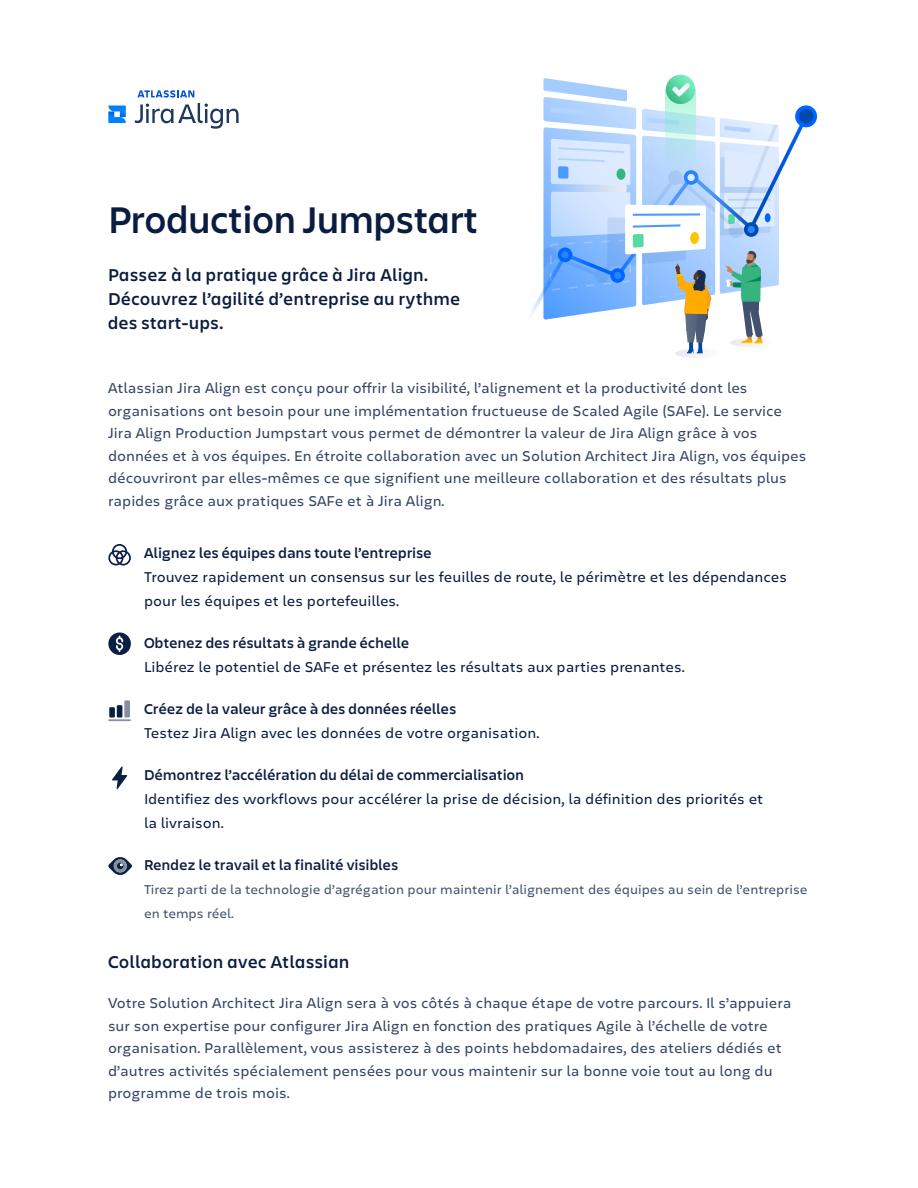
<style>
.page{position:relative;width:918px;height:1188px;background:#fff}
.page>*{position:absolute;margin:0;border:0;box-sizing:border-box;transform-origin:0 0}
.H1__26_32pt{font:600 39px "Charlie Display";letter-spacing:.01em;color:#0a1d40}
.Body_Oversize__13{font:600 18px/24px "Charlie Display";letter-spacing:.04em;color:#0a1d40}
.H4_12_15pt_SA5pt{font:600 18px "Charlie Display";letter-spacing:.04em;color:#091e42}
.Body__Primary_10_14p{font:15px/22.5px "Charlie Text";color:#344563}
.Icon_T_Body_SH__10{font:15px/24px "Charlie Text";color:#0a1d40}
.Icon_T_SH__10_16pt{font:600 15px "Charlie Display";letter-spacing:.03em;color:#0a1d40}
.Icon_T_Body_SH___l{font:15px "Charlie Text";color:#0a1d40}
.Icon_T_Body_SH___l-2{font:13.5px/24px "Charlie Text";color:#42526e}
</style>
<div class="page">
<svg style="left:108px;top:106px;width:18px;height:17px"></svg>
<svg style="left:135px;top:90px;width:104px;height:39px"></svg>
<svg style="left:666px;top:75px;width:29px;height:29px"></svg>
<svg style="left:531px;top:78px;width:286px;height:280px"></svg>
<svg style="left:112px;top:766px;width:15px;height:23px"></svg>
<div style="left:109px;top:707px;width:6px;height:11px;background:#0a1f42"></div>
<div style="left:117px;top:705px;width:5px;height:13px;background:#0a1f42"></div>
<div style="left:124px;top:700px;width:6px;height:18px;background:#858fa1"></div>
<hr style="left:108px;top:719px;width:23px;height:2px;background:#858fa1">
<svg style="left:108px;top:544px;width:23px;height:22px"></svg>
<svg style="left:108px;top:632px;width:23px;height:23px"></svg>
<svg style="left:108px;top:857px;width:24px;height:18px"></svg>
<p class="H1__26_32pt" style="left:108px;top:192px;width:372px">Production Jumpstart</p>
<p class="Body_Oversize__13" style="left:108px;top:262px;width:353px">Passez à la pratique grâce à Jira Align.<br>Découvrez l’agilité d’entreprise au rythme des start-ups.</p>
<p class="Body__Primary_10_14p" style="left:108px;top:376px;width:700px">Atlassian Jira Align est conçu pour offrir la visibilité, l’alignement et la productivité dont les organisations ont besoin pour une implémentation fructueuse de Scaled Agile (SAFe). Le service Jira Align Production Jumpstart vous permet de démontrer la valeur de Jira Align grâce à vos données et à vos équipes. En étroite collaboration avec un Solution Architect Jira Align, vos équipes découvriront par elles-mêmes ce que signifient une meilleure collaboration et des résultats plus rapides grâce aux pratiques SAFe et à Jira Align.</p>
<p class="Icon_T_SH__10_16pt" style="left:144px;top:542px;width:289px">Alignez les équipes dans toute l’entreprise</p>
<p class="Icon_T_Body_SH__10" style="left:144px;top:564px;width:645px">Trouvez rapidement un consensus sur les feuilles de route, le périmètre et les dépendances pour les équipes et les portefeuilles.</p>
<p class="Icon_T_SH__10_16pt" style="left:144px;top:632px;width:267px">Obtenez des résultats à grande échelle</p>
<p class="Icon_T_Body_SH__10" style="left:144px;top:654px;width:542px">Libérez le potentiel de SAFe et présentez les résultats aux parties prenantes.</p>
<p class="Icon_T_SH__10_16pt" style="left:144px;top:698px;width:314px">Créez de la valeur grâce à des données réelles</p>
<p class="Icon_T_Body_SH___l" style="left:144px;top:722px;width:397px">Testez Jira Align avec les données de votre organisation.</p>
<p class="Icon_T_SH__10_16pt" style="left:144px;top:764px;width:381px">Démontrez l’accélération du délai de commercialisation</p>
<p class="Icon_T_Body_SH__10" style="left:144px;top:786px;width:621px">Identifiez des workflows pour accélérer la prise de décision, la définition des priorités et la livraison.</p>
<p class="Icon_T_SH__10_16pt" style="left:144px;top:854px;width:256px">Rendez le travail et la finalité visibles</p>
<p class="Icon_T_Body_SH___l-2" style="left:144px;top:877px;width:665px">Tirez parti de la technologie d’agrégation pour maintenir l’alignement des équipes au sein de l’entreprise en temps réel.</p>
<p class="H4_12_15pt_SA5pt" style="left:108px;top:949px;width:243px">Collaboration avec Atlassian</p>
<p class="Body__Primary_10_14p" style="left:108px;top:991px;width:685px">Votre Solution Architect Jira Align sera à vos côtés à chaque étape de votre parcours. Il s’appuiera sur son expertise pour configurer Jira Align en fonction des pratiques Agile à l’échelle de votre organisation. Parallèlement, vous assisterez à des points hebdomadaires, des ateliers dédiés et d’autres activités spécialement pensées pour vous maintenir sur la bonne voie tout au long du programme de trois mois.</p>
</div>
